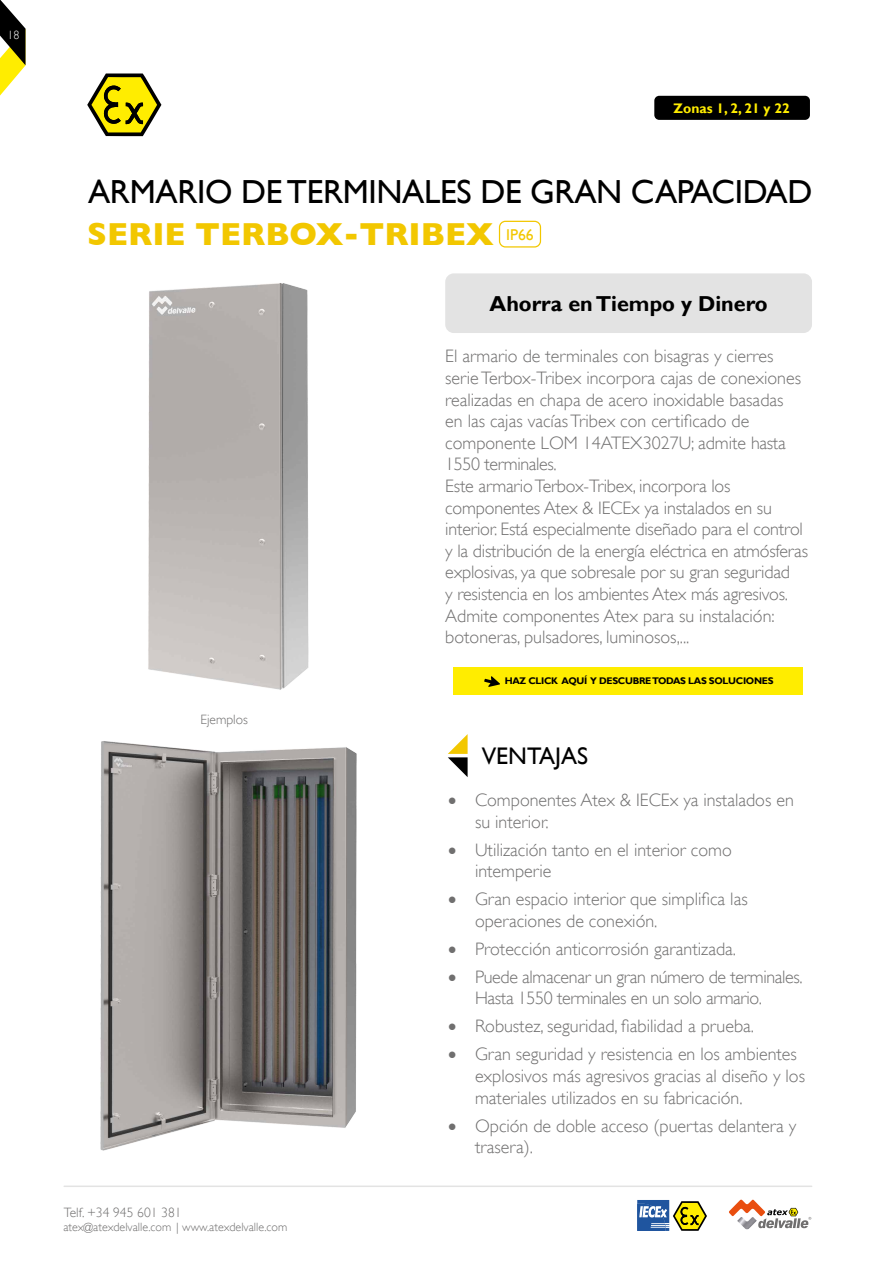
<style>
.page{position:relative;width:893px;height:1263px;background:#fff}
.page>*{position:absolute;margin:0;border:0;box-sizing:border-box;transform-origin:0 0}
.t1{font:33.3px "Gill Sans";letter-spacing:-.01em;color:#000}
.t2{font:700 32.4px "Gill Sans";color:#f2c700}
.t3{font:24px "Gill Sans";color:#000}
.t4{font:700 21.6px "Gill Sans";color:#000}
.t5{font:300 18px/21.6px "Gill Sans";color:#706f6f}
.t6{font:300 18px/21.6px "Gill Sans";color:#706f6f}
.t7{font:300 18px/21.6px "Gill Sans";letter-spacing:-.02em;color:#706f6f}
.t8{font:700 13.8px "Gill Sans";color:#ffed00}
.t9{font:300 13.5px "Gill Sans";color:#706f6f}
.t10{font:300 13.5px "Gill Sans";color:#706f6f}
.t11{font:300 12px "Gill Sans";color:#706f6f}
.t12{font:300 12px "Gill Sans";color:#fff}
.t13{font:700 9.6px "Gill Sans";letter-spacing:-.03em;color:#000}
.s1{font-style:inherit}
</style>
<div class="page">
<svg style="left:729px;top:1199px;width:82px;height:29px"></svg>
<hr style="left:64px;top:1185px;width:748px;height:2px;background:#e3e3e3">
<svg style="left:0;top:0;width:26px;height:96px"></svg>
<svg style="left:637px;top:1200px;width:70px;height:31px"></svg>
<svg style="left:87px;top:73px;width:74px;height:63px"></svg>
<div style="left:654px;top:96px;width:156px;height:24px;background:#000;border-radius:5px"></div>
<div style="left:453px;top:667px;width:350px;height:27px;background:#ffed00"></div>
<svg style="left:484px;top:676px;width:16px;height:11px"></svg>
<img style="left:100px;top:741px;width:257px;height:410px">
<img style="left:148px;top:283px;width:161px;height:407px">
<div style="left:499px;top:221px;width:42px;height:27px;border:1px solid #f2c700;border-radius:6px"></div>
<svg style="left:448px;top:734px;width:20px;height:43px"></svg>
<div style="left:445px;top:273px;width:367px;height:60px;background:#e3e3e3;border-radius:9px"></div>
<p class="t12" style="left:8px;top:28px;width:13px">18</p>
<p class="t8" style="left:673px;top:100px;width:118px">Zonas 1, 2, 21 y 22</p>
<h1 class="t1" style="left:88px;top:172px;width:726px">ARMARIO DE TERMINALES DE GRAN CAPACIDAD</h1>
<h2 class="t2" style="left:87px;top:215px;width:448px">SERIE TERBOX-TRIBEX <sup>IP66</sup></h2>
<p class="t4" style="left:489px;top:290px;width:280px">Ahorra en Tiempo y Dinero</p>
<p class="t5" style="left:445px;top:345px;width:357px">El armario de terminales con bisagras y cierres serie Terbox-Tribex incorpora cajas de conexiones realizadas en chapa de acero inoxidable basadas en las cajas vacías Tribex con certificado de componente LOM 14ATEX3027U; admite <span class="s1">hasta 1550 terminales.</span></p>
<p class="t5" style="left:445px;top:475px;width:364px">Este armario Terbox-Tribex, incorpora los componentes Atex &amp; IECEx ya instalados en su interior. Está especialmente diseñado para el control y la distribución de la energía eléctrica en atmósferas explosivas, ya que sobresale por su gran seguridad<br>y resistencia en los ambientes Atex más agresivos.<br>Admite componentes Atex para su instalación: botoneras, pulsadores, luminosos,...</p>
<p class="t10" style="left:200px;top:712px;width:49px">Ejemplos</p>
<p class="t9" style="left:64px;top:1205px;width:119px">Telf. +34 945 601 381</p>
<p class="t11" style="left:63px;top:1220px;width:225px">atex@atexdelvalle.com | www.atexdelvalle.com</p>
<p class="t13" style="left:505px;top:675px;width:270px">HAZ CLICK AQUÍ Y DESCUBRE TODAS LAS SOLUCIONES</p>
<h3 class="t3" style="left:482px;top:742px;width:108px">VENTAJAS</h3>
<p class="t6" style="left:475px;top:789px;width:320px;text-indent:-27px">• Componentes Atex &amp; IECEx ya instalados en su interior.</p>
<p class="t6" style="left:475px;top:839px;width:258px;text-indent:-27px">• Utilización tanto en el interior como intemperie</p>
<p class="t6" style="left:475px;top:888px;width:274px;text-indent:-27px">• Gran espacio interior que simplifica las operaciones de conexión.</p>
<p class="t6" style="left:448px;top:938px;width:290px">• Protección anticorrosión garantizada.</p>
<p class="t7" style="left:475px;top:966px;width:329px;text-indent:-27px">• Puede almacenar un gran número de terminales.<br>Hasta 1550 terminales en un solo armario.</p>
<p class="t6" style="left:448px;top:1015px;width:308px">• Robustez, seguridad, fiabilidad a prueba.</p>
<p class="t6" style="left:475px;top:1043px;width:332px;text-indent:-27px">• Gran seguridad y resistencia en los ambientes explosivos más agresivos gracias al diseño y los materiales utilizados en su fabricación.</p>
<p class="t6" style="left:475px;top:1115px;width:323px;text-indent:-27px">• Opción de doble acceso (puertas delantera y trasera).</p>
</div>
